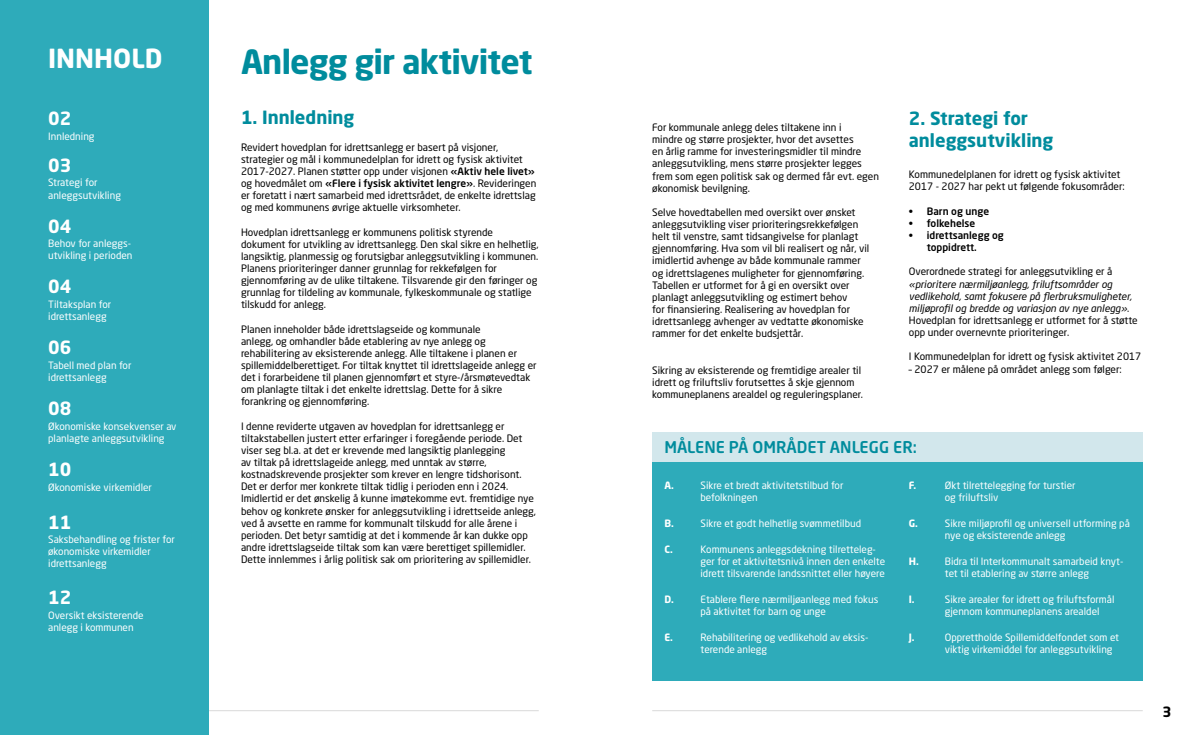
<style>
.page{position:relative;width:1191px;height:735px;background:#fff}
.page>*{position:absolute;margin:0;border:0;box-sizing:border-box;transform-origin:0 0}
.t1{font:700 33px "Neo Sans Std";letter-spacing:-.025em;color:#008c9d}
.t2{font:700 26px "Neo Sans Std";color:#fff}
.t3{font:700 18px/21.6px "Neo Sans Std";color:#008c9d}
.t4{font:700 18px "Neo Sans Std";color:#fff}
.t5{font:500 16px "Neo Sans Std";color:#008c9d}
.t6{font:700 14px "Neo Sans Std";color:#000}
.t7{font:10.1px/12.1px "Neo Sans Std";color:#000}
.t8{font:italic 10.1px/12.1px "Neo Sans Std";color:#000}
.t9{font:500 10.1px/12.1px "Neo Sans Std";color:#000}
.t10{font:10px/12px "Neo Sans Std";color:#fff}
.t11{font:700 10px "Neo Sans Std";color:#fff}
.s1{font-weight:500}
.s2{font-style:normal}
</style>
<div class="page">
<hr style="left:48px;top:710px;width:491px;height:1px;background:#dadada">
<hr style="left:652px;top:710px;width:490px;height:1px;background:#dadada">
<div style="left:0;top:0;width:209px;height:734px;background:#2eabba"></div>
<div style="left:652px;top:461px;width:490px;height:219px;background:#2eabba"></div>
<div style="left:652px;top:432px;width:490px;height:29px;background:#d2e7ec"></div>
<h2 class="t2" style="left:48px;top:42px;width:116px">INNHOLD</h2>
<h3 class="t4" style="left:48px;top:107px;width:25px">02</h3>
<h3 class="t4" style="left:48px;top:153px;width:25px">03</h3>
<p class="t10" style="left:48px;top:130px;width:48px">Innledning</p>
<p class="t10" style="left:48px;top:176px;width:74px">Strategi for anleggsutvikling</p>
<h3 class="t4" style="left:48px;top:214px;width:25px">04</h3>
<p class="t10" style="left:48px;top:237px;width:86px">Behov for anleggs&shy;utvikling i perioden</p>
<p class="t10" style="left:48px;top:298px;width:65px">Tiltaksplan for idrettsanlegg</p>
<p class="t10" style="left:48px;top:359px;width:85px">Tabell med plan for idrettsanlegg</p>
<p class="t10" style="left:48px;top:420px;width:130px">Økonomiske konsekvenser av planlagte anleggsutvikling</p>
<h3 class="t4" style="left:48px;top:275px;width:25px">04</h3>
<h3 class="t4" style="left:48px;top:336px;width:25px">06</h3>
<h3 class="t4" style="left:48px;top:396px;width:25px">08</h3>
<h3 class="t4" style="left:48px;top:457px;width:25px">10</h3>
<h3 class="t4" style="left:48px;top:510px;width:25px">11</h3>
<p class="t10" style="left:48px;top:480px;width:105px">Økonomiske virkemidler</p>
<p class="t10" style="left:48px;top:533px;width:128px">Saksbehandling og frister for økonomiske virkemidler idrettsanlegg</p>
<h3 class="t4" style="left:48px;top:585px;width:25px">12</h3>
<p class="t10" style="left:48px;top:608px;width:97px">Oversikt eksisterende anlegg i kommunen</p>
<h1 class="t1" style="left:241px;top:40px;width:293px">Anlegg gir aktivitet</h1>
<h3 class="t3" style="left:241px;top:106px;width:115px">1. Innledning</h3>
<p class="t7" style="left:241px;top:141px;width:297px">Revidert hovedplan for idrettsanlegg er basert på visjoner, strategier og mål i kommunedelplan for idrett og fysisk aktivitet 2017-2027. Planen støtter opp under visjonen <span class="s1">«Aktiv hele livet» </span>og hovedmålet om <span class="s1">«Flere i fysisk aktivitet lengre»</span>. Revideringen er foretatt i nært samarbeid med idrettsrådet, de enkelte idrettslag og med kommunens øvrige aktuelle virksomheter.</p>
<p class="t7" style="left:241px;top:225px;width:299px">Hovedplan idrettsanlegg er kommunens politisk styrende dokument for utvikling av idrettsanlegg. Den skal sikre en helhetlig, langsiktig, planmessig og forutsigbar anleggsutvikling i kommunen.<br>Planens prioriteringer danner grunnlag for rekkefølgen for gjennomføring av de ulike tiltakene. Tilsvarende gir den føringer og grunnlag for tildeling av kommunale, fylkeskommunale og statlige tilskudd for anlegg.</p>
<p class="t7" style="left:241px;top:322px;width:297px">Planen inneholder både idrettslagseide og kommunale<br>anlegg, og omhandler både etablering av nye anlegg og rehabilitering av eksisterende anlegg. Alle tiltakene i planen er spillemiddelberettiget. For tiltak knyttet til idrettslageide anlegg er det i forarbeidene til planen gjennomført et styre-/årsmøtevedtak om planlagte tiltak i det enkelte idrettslag. Dette for å sikre forankring og gjennomføring.</p>
<p class="t7" style="left:241px;top:419px;width:296px">I denne reviderte utgaven av hovedplan for idrettsanlegg er tiltakstabellen justert etter erfaringer i foregående periode. Det viser seg bl.a. at det er krevende med langsiktig planlegging<br>av tiltak på idrettslageide anlegg, med unntak av større, kostnadskrevende prosjekter som krever en lengre tidshorisont.<br>Det er derfor mer konkrete tiltak tidlig i perioden enn i 2024.<br>Imidlertid er det ønskelig å kunne imøtekomme evt. fremtidige nye behov og konkrete ønsker for anleggsutvikling i idrettseide anlegg, ved å avsette en ramme for kommunalt tilskudd for alle årene i perioden. Det betyr samtidig at det i kommende år kan dukke opp andre idrettslagseide tiltak som kan være berettiget spillemidler.<br>Dette innlemmes i årlig politisk sak om prioritering av spillemidler.</p>
<p class="t7" style="left:652px;top:121px;width:228px">For kommunale anlegg deles tiltakene inn i<br>mindre og større prosjekter, hvor det avsettes<br>en årlig ramme for investeringsmidler til mindre anleggsutvikling, mens større prosjekter legges frem som egen politisk sak og dermed får evt. egen økonomisk bevilgning.</p>
<p class="t7" style="left:652px;top:206px;width:219px">Selve hovedtabellen med oversikt over ønsket anleggsutvikling viser prioriteringsrekkefølgen helt til venstre, samt tidsangivelse for planlagt gjennomføring. Hva som vil bli realisert og når, vil imidlertid avhenge av både kommunale rammer og idrettslagenes muligheter for gjennomføring.<br>Tabellen er utformet for å gi en oversikt over planlagt anleggsutvikling og estimert behov<br>for finansiering. Realisering av hovedplan for idrettsanlegg avhenger av vedtatte økonomiske rammer for det enkelte budsjettår.</p>
<p class="t7" style="left:652px;top:363px;width:212px">Sikring av eksisterende og fremtidige arealer til idrett og friluftsliv forutsettes å skje gjennom kommuneplanens arealdel og reguleringsplaner.</p>
<h3 class="t3" style="left:909px;top:107px;width:146px">2. Strategi for anleggsutvikling</h3>
<p class="t7" style="left:909px;top:168px;width:217px">Kommunedelplanen for idrett og fysisk aktivitet<br>2017 - 2027 har pekt ut følgende fokusområder:</p>
<p class="t9" style="left:909px;top:205px;width:82px">• Barn og unge</p>
<p class="t9" style="left:909px;top:217px;width:68px">• folkehelse</p>
<p class="t9" style="left:927px;top:229px;width:78px;text-indent:-18px">• idrettsanlegg og toppidrett.</p>
<p class="t7" style="left:909px;top:265px;width:205px">Overordnede strategi for anleggsutvikling er å</p>
<p class="t8" style="left:909px;top:277px;width:230px">«prioritere nærmiljøanlegg, friluftsområder og vedlikehold, samt fokusere på flerbruksmuligheter, miljøprofil og bredde og variasjon av nye anlegg»<span class="s2">.<br>Hovedplan for idrettsanlegg er utformet for å støtte opp under overnevnte prioriteringer.</span></p>
<p class="t7" style="left:909px;top:350px;width:234px">I Kommunedelplan for idrett og fysisk aktivitet 2017</p>
<p class="t7" style="left:909px;top:362px;width:214px">– 2027 er målene på området anlegg som følger:</p>
<h3 class="t5" style="left:664px;top:437px;width:254px">MÅLENE PÅ OMRÅDET ANLEGG ER:</h3>
<p class="t11" style="left:664px;top:479px;width:11px">A.</p>
<p class="t10" style="left:700px;top:479px;width:144px">Sikre et bredt aktivitetstilbud for befolkningen</p>
<p class="t11" style="left:664px;top:517px;width:11px">B.</p>
<p class="t10" style="left:700px;top:517px;width:162px">Sikre et godt helhetlig svømmetilbud</p>
<p class="t11" style="left:664px;top:543px;width:10px">C.</p>
<p class="t10" style="left:700px;top:543px;width:186px">Kommunens anleggsdekning tilretteleg&shy;ger for et aktivitetsnivå innen den enkelte idrett tilsvarende landssnittet eller høyere</p>
<p class="t11" style="left:664px;top:593px;width:11px">D.</p>
<p class="t10" style="left:700px;top:593px;width:179px">Etablere flere nærmiljøanlegg med fokus på aktivitet for barn og unge</p>
<p class="t11" style="left:664px;top:631px;width:10px">E.</p>
<p class="t10" style="left:700px;top:631px;width:169px">Rehabilitering og vedlikehold av eksis&shy;terende anlegg</p>
<p class="t11" style="left:909px;top:479px;width:9px">F.</p>
<p class="t10" style="left:945px;top:479px;width:132px">Økt tilrettelegging for turstier og friluftsliv</p>
<p class="t11" style="left:909px;top:517px;width:11px">G.</p>
<p class="t10" style="left:945px;top:517px;width:186px">Sikre miljøprofil og universell utforming på nye og eksisterende anlegg</p>
<p class="t11" style="left:909px;top:555px;width:12px">H.</p>
<p class="t10" style="left:945px;top:555px;width:180px">Bidra til Interkommunalt samarbeid knyt&shy;tet til etablering av større anlegg</p>
<p class="t11" style="left:909px;top:593px;width:7px">I.</p>
<p class="t10" style="left:945px;top:593px;width:171px">Sikre arealer for idrett og friluftsformål gjennom kommuneplanens arealdel</p>
<p class="t11" style="left:909px;top:631px;width:7px">J.</p>
<p class="t10" style="left:945px;top:631px;width:176px">Opprettholde Spillemiddelfondet som et viktig virkemiddel for anleggsutvikling</p>
<h3 class="t6" style="left:1162px;top:702px;width:11px">3</h3>
</div>
